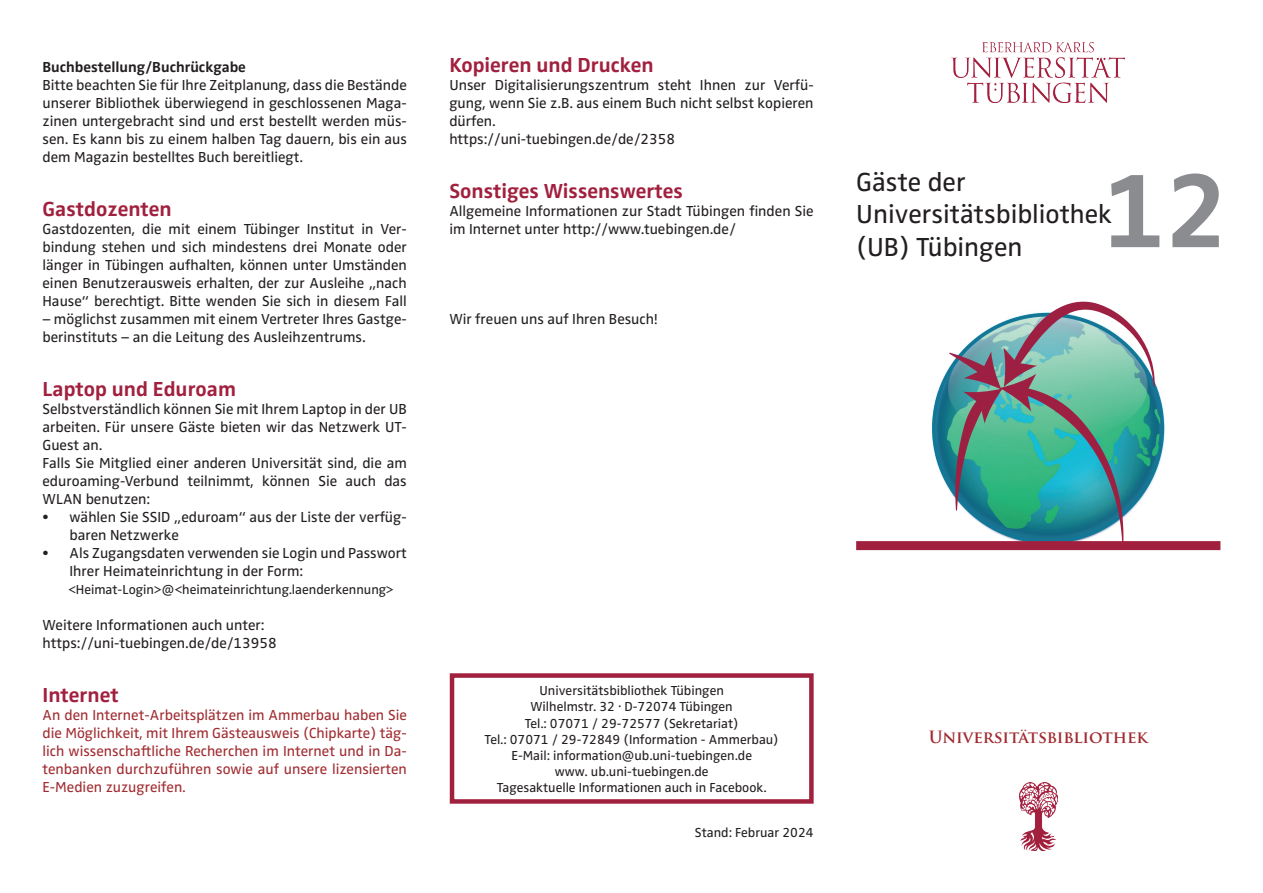
<style>
.page{position:relative;width:1263px;height:893px;background:#fff}
.page>*{position:absolute;margin:0;border:0;box-sizing:border-box;transform-origin:0 0}
.t1{font:700 108px "Zwo OT";color:#8a8c8f}
.t2{font:27px/32.4px "Zwo OT";color:#231f20}
.t3{font:700 21px "Zwo OT";color:#a1203e}
.t4{font:700 16.5px "Trajan Pro";letter-spacing:-.015em;color:#a12c31}
.t5{font:15px/18px "Zwo OT";color:#231f20}
.t6{font:15px/18px "Zwo OT";color:#a12c31;text-align:justify}
.t7{font:700 15px "Zwo OT";color:#231f20}
.t8{font:13.5px/16.2px "Zwo OT";color:#231f20;text-align:center}
</style>
<div class="page">
<img style="left:1019px;top:782px;width:38px;height:68px">
<img style="left:952px;top:43px;width:173px;height:59px">
<img style="left:931px;top:368px;width:234px;height:121px">
<svg style="left:949px;top:302px;width:205px;height:239px"></svg>
<div style="left:856px;top:541px;width:364px;height:9px;background:#a1203e"></div>
<div style="left:450px;top:673px;width:364px;height:131px;border:4px solid #a1203e"></div>
<p class="t7" style="left:43px;top:58px;width:205px">Buchbestellung/Buchrückgabe</p>
<p class="t5" style="left:43px;top:76px;width:366px;text-align:justify">Bitte beachten Sie für Ihre Zeitplanung, dass die Bestände unserer Bibliothek überwiegend in geschlossenen Maga&shy;zinen untergebracht sind und erst bestellt werden müs&shy;sen. Es kann bis zu einem halben Tag dauern, bis ein aus dem Magazin bestelltes Buch bereitliegt.</p>
<h3 class="t3" style="left:43px;top:197px;width:131px">Gastdozenten</h3>
<p class="t5" style="left:43px;top:220px;width:366px;text-align:justify">Gastdozenten, die mit einem Tübinger Institut in Ver&shy;bindung stehen und sich mindestens drei Monate oder länger in Tübingen aufhalten, können unter Umständen einen Benutzerausweis erhalten, der zur Ausleihe „nach Hause“ berechtigt. Bitte wenden Sie sich in diesem Fall</p>
<p class="t5" style="left:43px;top:310px;width:366px">– möglichst zusammen mit einem Vertreter Ihres Gastge&shy;berinstituts – an die Leitung des Ausleihzentrums.</p>
<h3 class="t3" style="left:43px;top:377px;width:195px">Laptop und Eduroam</h3>
<p class="t5" style="left:43px;top:400px;width:366px">Selbstverständlich können Sie mit Ihrem Laptop in der UB arbeiten. Für unsere Gäste bieten wir das Netzwerk UT-Guest an.<br>Falls Sie Mitglied einer anderen Universität sind, die am eduroaming-Verbund teilnimmt, können Sie auch das WLAN benutzen:</p>
<p class="t5" style="left:70px;top:508px;width:339px;text-indent:-27px">• wählen Sie SSID „eduroam“ aus der Liste der verfüg&shy;baren Netzwerke</p>
<p class="t5" style="left:70px;top:544px;width:339px;text-indent:-27px">• Als Zugangsdaten verwenden sie Login und Passwort<br>Ihrer Heimateinrichtung in der Form:</p>
<p class="t8" style="left:68px;top:582px;width:327px">&lt;Heimat-Login&gt;@&lt;heimateinrichtung.laenderkennung&gt;</p>
<p class="t5" style="left:43px;top:616px;width:236px">Weitere Informationen auch unter: https://uni-tuebingen.de/de/13958</p>
<h3 class="t3" style="left:43px;top:683px;width:78px">Internet</h3>
<p class="t6" style="left:43px;top:706px;width:366px">An den Internet-Arbeitsplätzen im Ammerbau haben Sie die Möglichkeit, mit Ihrem Gästeausweis (Chipkarte) täg&shy;lich wissenschaftliche Recherchen im Internet und in Da&shy;tenbanken durchzuführen sowie auf unsere lizensierten E-Medien zuzugreifen.</p>
<h3 class="t3" style="left:449px;top:53px;width:206px">Kopieren und Drucken</h3>
<p class="t5" style="left:449px;top:76px;width:366px">Unser Digitalisierungszentrum steht Ihnen zur Verfü&shy;gung, wenn Sie z.B. aus einem Buch nicht selbst kopieren dürfen.<br>https://uni-tuebingen.de/de/2358</p>
<h3 class="t3" style="left:449px;top:179px;width:235px">Sonstiges Wissenswertes</h3>
<p class="t5" style="left:449px;top:202px;width:366px">Allgemeine Informationen zur Stadt Tübingen finden Sie im Internet unter http://www.tuebingen.de/</p>
<p class="t5" style="left:449px;top:310px;width:210px">Wir freuen uns auf Ihren Besuch!</p>
<p class="t8" style="left:485px;top:683px;width:296px">Universitätsbibliothek Tübingen<br>Wilhelmstr. 32 . D-72074 Tübingen<br>Tel.: 07071 / 29-72577 (Sekretariat)<br>Tel.: 07071 / 29-72849 (Information - Ammerbau)<br>E-Mail: information@ub.uni-tuebingen.de<br>www. ub.uni-tuebingen.de<br>Tagesaktuelle Informationen auch in Facebook.</p>
<p class="t8" style="left:695px;top:825px;width:120px">Stand: Februar 2024</p>
<h2 class="t2" style="left:856px;top:166px;width:257px">Gäste der<br>Universitätsbibliothek (UB) Tübingen</h2>
<h1 class="t1" style="left:1103px;top:148px;width:126px">12</h1>
<p class="t4" style="left:929px;top:726px;width:220px">Universitätsbibliothek</p>
</div>
